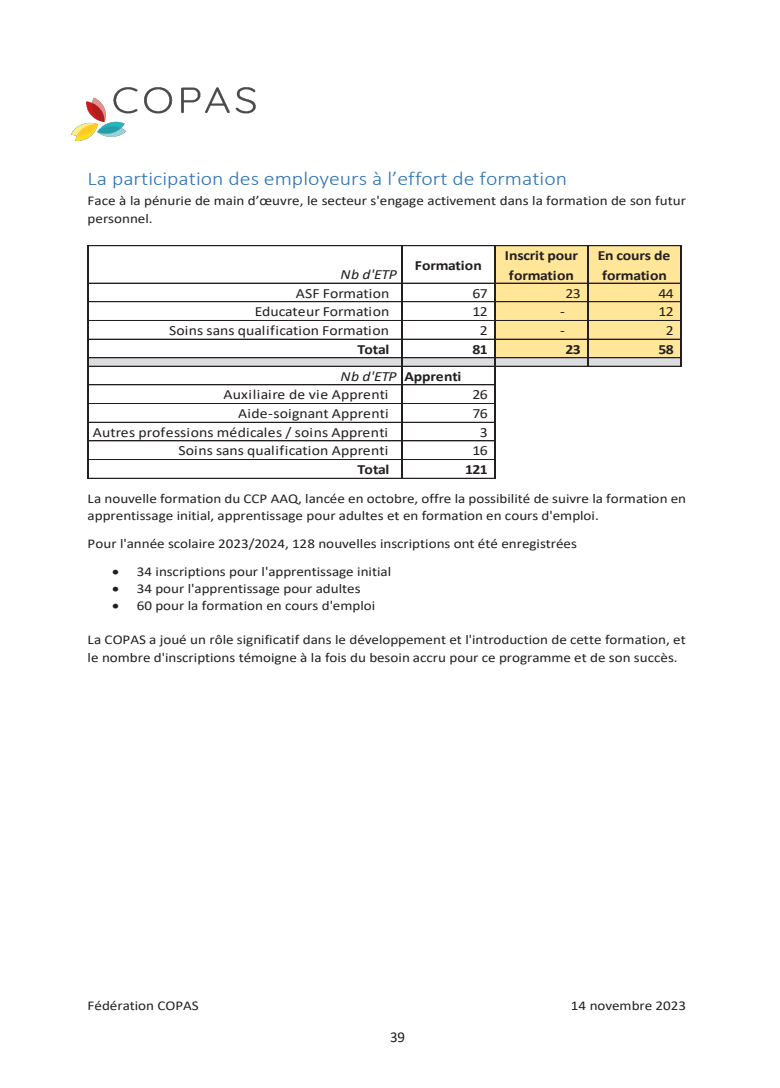
<style>
.page{position:relative;width:780px;height:1088px;background:#fff}
.page>*{position:absolute;margin:0;border:0;box-sizing:border-box;transform-origin:0 0}
.t1{font:300 19.38px "Calibri";color:#2e74b5;scale:1.12 1}
.t2{font:15px "Calibri";color:#231f20}
.t3{font:14px/18.6px "Calibri";letter-spacing:.005em;color:#231f20;scale:1.12 1}
.t4{font:700 14px/19.6px "Calibri";letter-spacing:-.015em;color:#231f20;scale:1.12 1}
.t5{font:italic 14px "Calibri";color:#231f20;scale:1.12 1}
.t6{font:13.38px/17.6px "Calibri";color:#231f20;scale:1.12 1}
.s1{font-style:italic}
.s2{font-weight:700}
</style>
<div class="page">
<img style="left:71px;top:87px;width:185px;height:53px">
<div style="left:494px;top:246px;width:187px;height:112px;background:#ffe699"></div>
<svg style="left:89px;top:358px;width:591px;height:8px;fill:#dcdddf"></svg>
<hr style="left:88px;top:245px;width:1px;height:234px;background:#231f20">
<hr style="left:401px;top:246px;width:1px;height:233px;background:#231f20">
<hr style="left:494px;top:246px;width:1px;height:233px;background:#231f20">
<hr style="left:587px;top:246px;width:1px;height:121px;background:#231f20">
<hr style="left:680px;top:246px;width:1px;height:121px;background:#231f20">
<hr style="left:89px;top:245px;width:592px;height:1px;background:#231f20">
<hr style="left:89px;top:283px;width:592px;height:1px;background:#231f20">
<hr style="left:89px;top:301px;width:592px;height:1px;background:#231f20">
<hr style="left:89px;top:320px;width:592px;height:1px;background:#231f20">
<hr style="left:89px;top:339px;width:592px;height:1px;background:#231f20">
<hr style="left:89px;top:357px;width:592px;height:1px;background:#231f20">
<hr style="left:89px;top:366px;width:592px;height:1px;background:#231f20">
<hr style="left:89px;top:384px;width:406px;height:1px;background:#231f20">
<hr style="left:89px;top:403px;width:406px;height:1px;background:#231f20">
<hr style="left:89px;top:422px;width:406px;height:1px;background:#231f20">
<hr style="left:89px;top:440px;width:406px;height:1px;background:#231f20">
<hr style="left:89px;top:459px;width:406px;height:1px;background:#231f20">
<hr style="left:89px;top:478px;width:406px;height:1px;background:#231f20">
<p class="t1" style="left:88px;top:167px;width:429px">La participation des employeurs à l’effort de formation</p>
<p class="t6" style="left:88px;top:191px;width:535px">Face à la pénurie de main d’œuvre, le secteur s'engage activement dans la formation de son futur personnel.</p>
<p class="t5" style="left:340px;top:264px;width:52px">Nb d'ETP</p>
<p class="t4" style="left:415px;top:255px;width:61px">Formation</p>
<p class="t4" style="left:505px;top:246px;width:67px">Inscrit pour formation</p>
<p class="t4" style="left:597px;top:246px;width:66px">En cours de formation</p>
<p class="t3" style="left:295px;top:283px;width:85px">ASF Formation</p>
<p class="t3" style="left:472px;top:283px;width:15px">67</p>
<p class="t3" style="left:565px;top:283px;width:15px">23</p>
<p class="t3" style="left:658px;top:283px;width:15px">44</p>
<p class="t3" style="left:255px;top:302px;width:121px">Educateur Formation</p>
<p class="t3" style="left:472px;top:302px;width:15px">12</p>
<p class="t3" style="left:560px;top:302px;width:6px">-</p>
<p class="t3" style="left:658px;top:302px;width:15px">12</p>
<p class="t3" style="left:169px;top:321px;width:198px">Soins sans qualification Formation</p>
<p class="t3" style="left:479px;top:321px;width:9px">2</p>
<p class="t3" style="left:560px;top:321px;width:6px">-</p>
<p class="t3" style="left:665px;top:321px;width:9px">2</p>
<p class="t4" style="left:357px;top:339px;width:30px">Total</p>
<p class="t4" style="left:472px;top:339px;width:15px">81</p>
<p class="t4" style="left:565px;top:339px;width:15px">23</p>
<p class="t4" style="left:658px;top:339px;width:15px">58</p>
<p class="t3" style="left:223px;top:366px;width:214px;text-indent:117px"><span class="s1">Nb d'ETP</span> <span class="s2">Apprenti<br></span>Auxiliaire de vie Apprenti</p>
<p class="t3" style="left:472px;top:385px;width:15px">26</p>
<p class="t3" style="left:238px;top:404px;width:136px">Aide-soignant Apprenti</p>
<p class="t3" style="left:472px;top:404px;width:15px">76</p>
<p class="t3" style="left:93px;top:422px;width:265px">Autres professions médicales / soins Apprenti</p>
<p class="t3" style="left:479px;top:422px;width:9px">3</p>
<p class="t3" style="left:178px;top:441px;width:189px">Soins sans qualification Apprenti</p>
<p class="t3" style="left:472px;top:441px;width:15px">16</p>
<p class="t4" style="left:357px;top:459px;width:30px">Total</p>
<p class="t4" style="left:465px;top:459px;width:22px">121</p>
<p class="t6" style="left:88px;top:489px;width:536px">La nouvelle formation du CCP AAQ, lancée en octobre, offre la possibilité de suivre la formation en apprentissage initial, apprentissage pour adultes et en formation en cours d'emploi.</p>
<p class="t6" style="left:88px;top:534px;width:438px">Pour l'année scolaire 2023/2024, 128 nouvelles inscriptions ont été enregistrées</p>
<p class="t6" style="left:112px;top:562px;width:250px">• 34 inscriptions pour l'apprentissage initial</p>
<p class="t6" style="left:112px;top:579px;width:223px">• 34 pour l'apprentissage pour adultes</p>
<p class="t6" style="left:112px;top:596px;width:236px">• 60 pour la formation en cours d'emploi</p>
<p class="t6" style="left:88px;top:630px;width:535px">La COPAS a joué un rôle significatif dans le développement et l'introduction de cette formation, et le nombre d'inscriptions témoigne à la fois du besoin accru pour ce programme et de son succès.</p>
<p class="t6" style="left:88px;top:996px;width:101px">Fédération COPAS</p>
<p class="t6" style="left:571px;top:996px;width:104px">14 novembre 2023</p>
<p class="t2" style="left:390px;top:1027px;width:17px">39</p>
</div>
